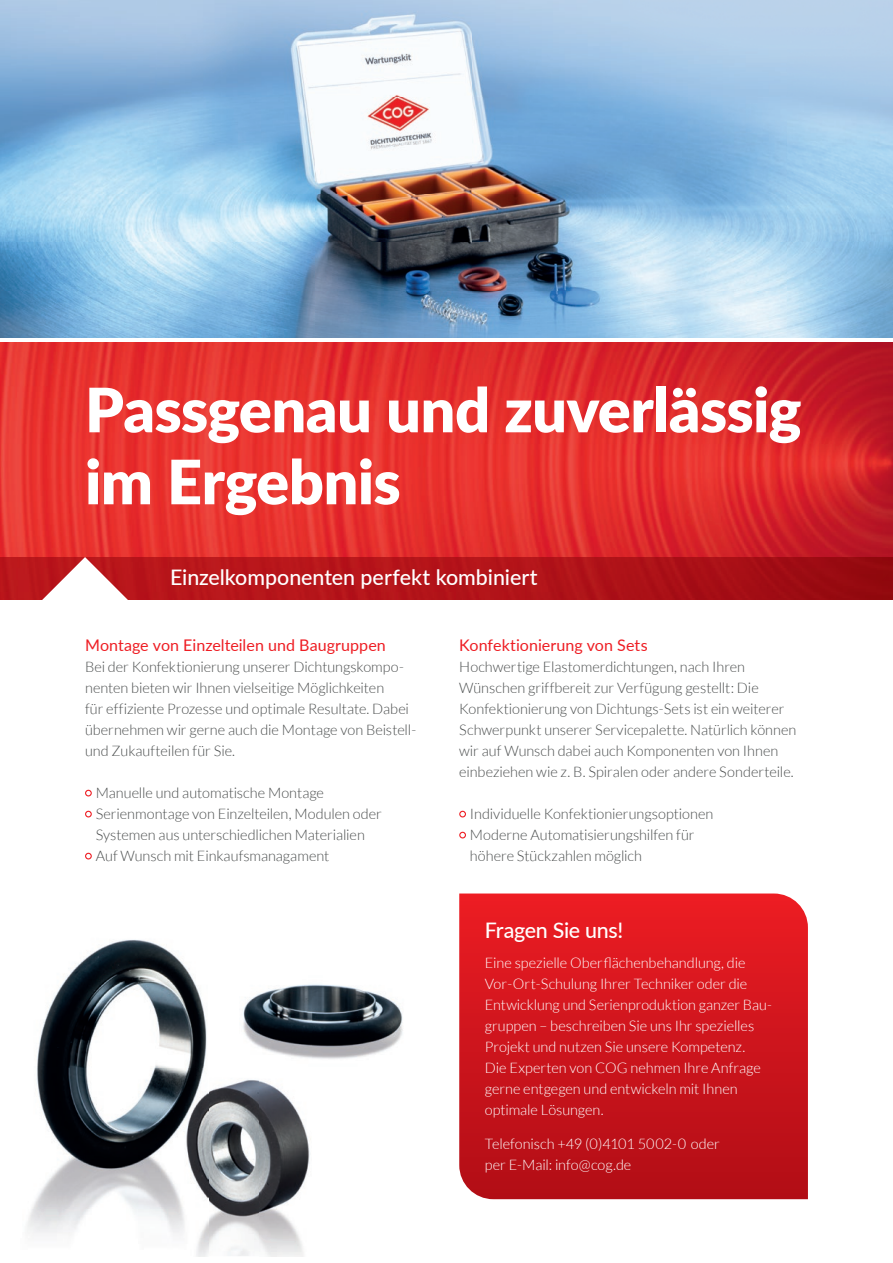
<style>
.page{position:relative;width:893px;height:1263px;background:#fff}
.page>*{position:absolute;margin:0;border:0;box-sizing:border-box;transform-origin:0 0}
.t1{font:900 61.2px/72px "Lato";letter-spacing:-.01em;color:#fff}
.t2{font:500 21.45px "Lato";letter-spacing:-.005em;color:#fff}
.t3{font:16.05px "Lato";color:#ee1d23}
.t4{font:300 14.55px/21px "Lato";letter-spacing:-.005em;color:#4a4d4d}
.t5{font:300 14.55px/21px "Lato";letter-spacing:-.005em;color:#fff}
</style>
<div class="page">
<img style="left:0;top:0;width:893px;height:338px">
<svg style="left:0;top:342px;width:893px;height:258px;background:#d92a2a"></svg>
<img style="left:27px;top:939px;width:181px;height:317px">
<img style="left:208px;top:1079px;width:52px;height:177px">
<img style="left:260px;top:1081px;width:50px;height:175px">
<img style="left:243px;top:984px;width:160px;height:75px">
<svg style="left:459px;top:811px;width:7px;height:6px"></svg>
<svg style="left:459px;top:832px;width:7px;height:6px"></svg>
<svg style="left:459px;top:893px;width:349px;height:306px;background:#ce161e"></svg>
<svg style="left:39px;top:557px;width:92px;height:43px"></svg>
<svg style="left:85px;top:790px;width:7px;height:6px"></svg>
<svg style="left:85px;top:811px;width:7px;height:6px"></svg>
<svg style="left:85px;top:853px;width:7px;height:6px"></svg>
<h1 class="t1" style="left:85px;top:371px;width:718px">Passgenau und zuverlässig im Ergebnis</h1>
<h2 class="t2" style="left:170px;top:562px;width:369px">Einzelkomponenten perfekt kombiniert</h2>
<p class="t3" style="left:85px;top:634px;width:302px">Montage von Einzelteilen und Baugruppen</p>
<p class="t4" style="left:85px;top:656px;width:333px">Bei der Konfektionierung unserer Dichtungskompo&shy;nenten bieten wir Ihnen vielseitige Möglichkeiten<br>für effiziente Prozesse und optimale Resultate. Dabei übernehmen wir gerne auch die Montage von Beistell&shy;und Zukaufteilen für Sie.</p>
<p class="t4" style="left:96px;top:782px;width:288px">Manuelle und automatische Montage Serienmontage von Einzelteilen, Modulen oder Systemen aus unterschiedlichen Materialien Auf Wunsch mit Einkaufsmanagament</p>
<p class="t3" style="left:459px;top:634px;width:190px">Konfektionierung von Sets</p>
<p class="t4" style="left:459px;top:656px;width:339px">Hochwertige Elastomerdichtungen, nach Ihren Wünschen griffbereit zur Verfügung gestellt: Die Konfektionierung von Dichtungs-Sets ist ein weiterer Schwerpunkt unserer Servicepalette. Natürlich können wir auf Wunsch dabei auch Komponenten von Ihnen einbeziehen wie z. B. Spiralen oder andere Sonderteile.</p>
<p class="t4" style="left:470px;top:803px;width:245px">Individuelle Konfektionierungsoptionen<br>Moderne Automatisierungshilfen für höhere Stückzahlen möglich</p>
<h2 class="t2" style="left:485px;top:915px;width:140px">Fragen Sie uns!</h2>
<p class="t5" style="left:485px;top:952px;width:289px">Eine spezielle Oberflächenbehandlung, die Vor-Ort-Schulung Ihrer Techniker oder die Entwicklung und Serienproduktion ganzer Bau&shy;gruppen – beschreiben Sie uns Ihr spezielles Projekt und nutzen Sie unsere Kompetenz.<br>Die Experten von COG nehmen Ihre Anfrage gerne entgegen und entwickeln mit Ihnen optimale Lösungen.</p>
<p class="t5" style="left:485px;top:1133px;width:237px">Telefonisch +49 (0)4101 5002-0 oder per E-Mail: info@cog.de</p>
</div>
